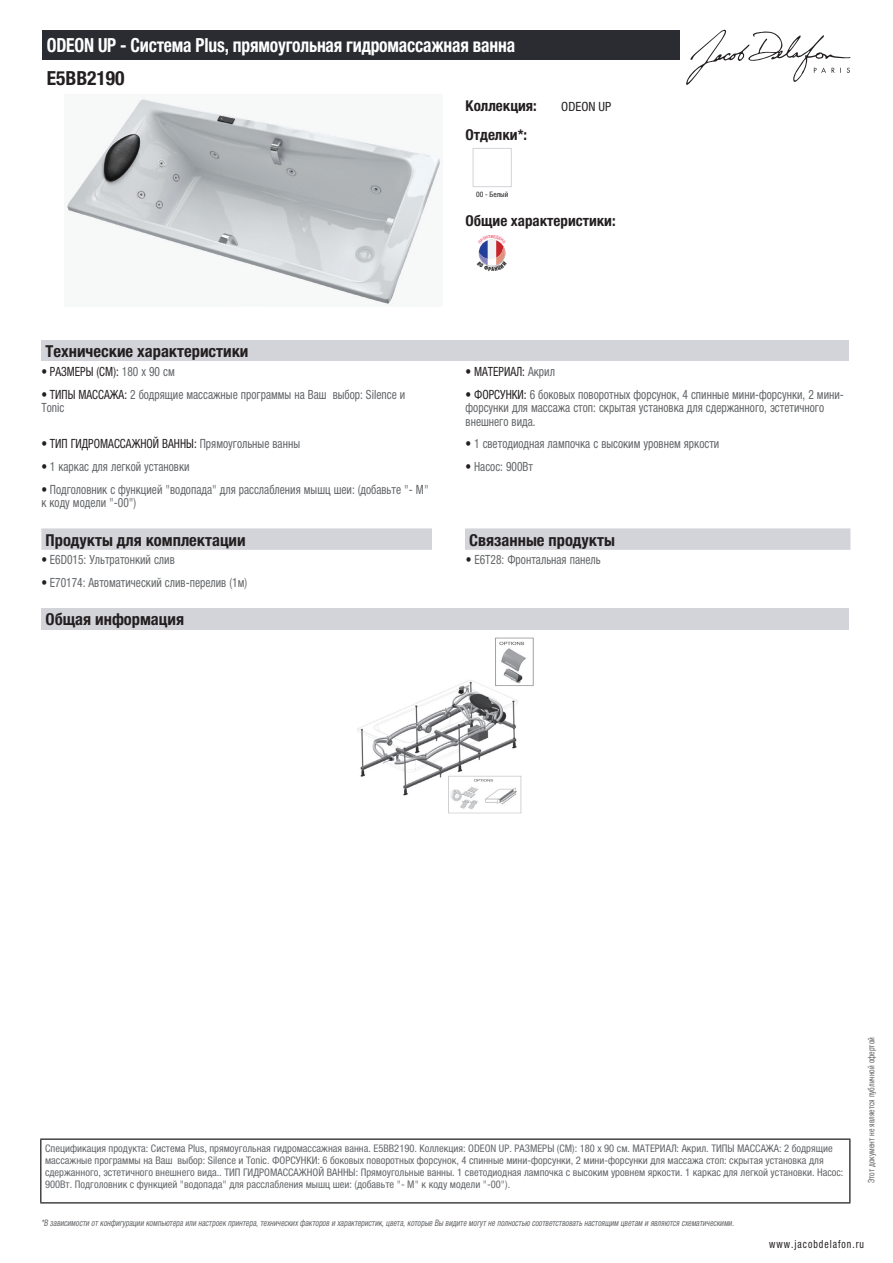
<style>
.page{position:relative;width:893px;height:1263px;background:#fff}
.page>*{position:absolute;margin:0;border:0;box-sizing:border-box;transform-origin:0 0}
.t1{font:700 condensed 19.5px "Helvetica Neue LTCYR";letter-spacing:-.01em;color:#fff;scale:.9 1}
.t2{font:700 condensed 19.5px "Helvetica Neue LTCYR";color:#231f20}
.t3{font:700 condensed 16.5px "Helvetica Neue LTCYR";color:#231f20}
.t4{font:700 condensed 15px "Helvetica Neue LTCYR";color:#231f20}
.t5{font:condensed 12.75px/13.5px "Helvetica Neue LTCYR";color:#626568;scale:.9 1}
.t6{font:condensed 12.75px "Helvetica Neue LTCYR";color:#231f20;scale:.9 1}
.t7{font:condensed 12.75px "Helvetica Neue LTCYR";color:#231f20}
.t8{font:condensed 11.25px "Helvetica Neue LTCYR";letter-spacing:.1em;color:#231f20;scale:.87 1}
.t9{font:condensed 10.5px/12px "Helvetica Neue LTCYR";color:#626568}
.t10{font:italic condensed 9px "Helvetica Neue LTCYR";color:#626568;scale:.87 1}
.t11{font:condensed 9px "Helvetica Neue LTCYR";color:#626568;scale:.87 1}
.t12{font:condensed 7.5px "Helvetica Neue LTCYR";color:#231f20}
.s1{color:#626568}
.s2{color:#231f20}
</style>
<div class="page">
<svg style="left:686px;top:30px;width:164px;height:55px"></svg>
<img style="left:67px;top:97px;width:375px;height:209px">
<div style="left:473px;top:148px;width:39px;height:39px;border:1px solid #d3d4da"></div>
<div style="left:41px;top:340px;width:808px;height:22px;background:#d3d4da"></div>
<div style="left:41px;top:528px;width:809px;height:22px;background:#d3d4da"></div>
<div style="left:432px;top:528px;width:33px;height:22px;background:#fff"></div>
<div style="left:41px;top:608px;width:808px;height:21px;background:#d3d4da"></div>
<img style="left:357px;top:637px;width:177px;height:177px">
<div style="left:43px;top:30px;width:637px;height:30px;background:#2a2c32"></div>
<hr style="left:40px;top:1138px;width:810px;height:2px;background:#040503">
<hr style="left:40px;top:1140px;width:1px;height:62px;background:#040503">
<hr style="left:849px;top:1140px;width:1px;height:62px;background:#040503">
<hr style="left:40px;top:1202px;width:810px;height:1px;background:#040503">
<svg style="left:478px;top:239px;width:28px;height:28px"></svg>
<h1 class="t1" style="left:47px;top:34px;width:522px">ODEON UP - Система Plus, прямоугольная гидромассажная ванна</h1>
<h1 class="t2" style="left:47px;top:67px;width:79px">E5BB2190</h1>
<h3 class="t4" style="left:466px;top:97px;width:73px">Коллекция:</h3>
<p class="t7" style="left:561px;top:99px;width:52px">ODEON UP</p>
<h3 class="t4" style="left:466px;top:126px;width:63px">Отделки*:</h3>
<p class="t12" style="left:476px;top:190px;width:34px">00 - Белый</p>
<h3 class="t4" style="left:466px;top:212px;width:152px">Общие характеристики:</h3>
<h2 class="t3" style="left:46px;top:342px;width:204px">Технические характеристики</h2>
<p class="t6" style="left:41px;top:364px;width:150px">• РАЗМЕРЫ (СМ): <span class="s1">180 x 90 см</span></p>
<p class="t6" style="left:466px;top:364px;width:101px">• МАТЕРИАЛ: <span class="s1">Акрил</span></p>
<p class="t5" style="left:41px;top:387px;width:406px"><span class="s2">• ТИПЫ МАССАЖА:</span> 2 бодрящие массажные программы на Ваш выбор: Silence и<br>Tonic</p>
<p class="t5" style="left:466px;top:387px;width:422px"><span class="s2">• ФОРСУНКИ:</span> 6 боковых поворотных форсунок, 4 спинные мини-форсунки, 2 мини&shy;форсунки для массажа стоп: скрытая установка для сдержанного, эстетичного внешнего вида.</p>
<p class="t6" style="left:41px;top:437px;width:289px">• ТИП ГИДРОМАССАЖНОЙ ВАННЫ: <span class="s1">Прямоугольные ванны</span></p>
<p class="t5" style="left:466px;top:437px;width:283px"><span class="s2">•</span> 1 светодиодная лампочка с высоким уровнем яркости</p>
<p class="t5" style="left:41px;top:460px;width:166px"><span class="s2">•</span> 1 каркас для легкой установки</p>
<p class="t5" style="left:466px;top:460px;width:76px"><span class="s2">•</span> Насос: 900Вт</p>
<p class="t5" style="left:41px;top:482px;width:432px"><span class="s2">•</span> Подголовник с функцией "водопада" для расслабления мышц шеи: (добавьте "- M" к коду модели "-00")</p>
<h2 class="t3" style="left:46px;top:530px;width:202px">Продукты для комплектации</h2>
<h2 class="t3" style="left:469px;top:530px;width:147px">Связанные продукты</h2>
<p class="t5" style="left:41px;top:553px;width:150px"><span class="s2">•</span> E6D015: Ультратонкий слив</p>
<p class="t5" style="left:466px;top:553px;width:151px"><span class="s2">•</span> E6T28: Фронтальная панель</p>
<p class="t5" style="left:41px;top:576px;width:230px"><span class="s2">•</span> E70174: Автоматический слив-перелив (1м)</p>
<h2 class="t3" style="left:46px;top:610px;width:140px">Общая информация</h2>
<p class="t9" style="left:45px;top:1142px;width:800px">Спецификация продукта: Система Plus, прямоугольная гидромассажная ванна. E5BB2190. Коллекция: ODEON UP. РАЗМЕРЫ (СМ): 180 x 90 см. МАТЕРИАЛ: Акрил. ТИПЫ МАССАЖА: 2 бодрящие массажные программы на Ваш выбор: Silence и Tonic. ФОРСУНКИ: 6 боковых поворотных форсунок, 4 спинные мини-форсунки, 2 мини-форсунки для массажа стоп: скрытая установка для сдержанного, эстетичного внешнего вида.. ТИП ГИДРОМАССАЖНОЙ ВАННЫ: Прямоугольные ванны. 1 светодиодная лампочка с высоким уровнем яркости. 1 каркас для легкой установки. Насос:<br>900Вт. Подголовник с функцией "водопада" для расслабления мышц шеи: (добавьте "- M" к коду модели "-00").</p>
<p class="t10" style="left:41px;top:1218px;width:800px">*В зависимости отконфигурации компьютера или настроек принтера,техническихфакторов и характеристик,цвета,которые Вы видите могутне полностью соответствоватьнастоящим цветам и являются схематическими.</p>
<p class="t11" style="left:866px;top:1183px;width:169px;rotate:-90deg">Этот документ не является публичной офертой</p>
<p class="t8" style="left:769px;top:1237px;width:110px">www.jacobdelafon.ru</p>
</div>
